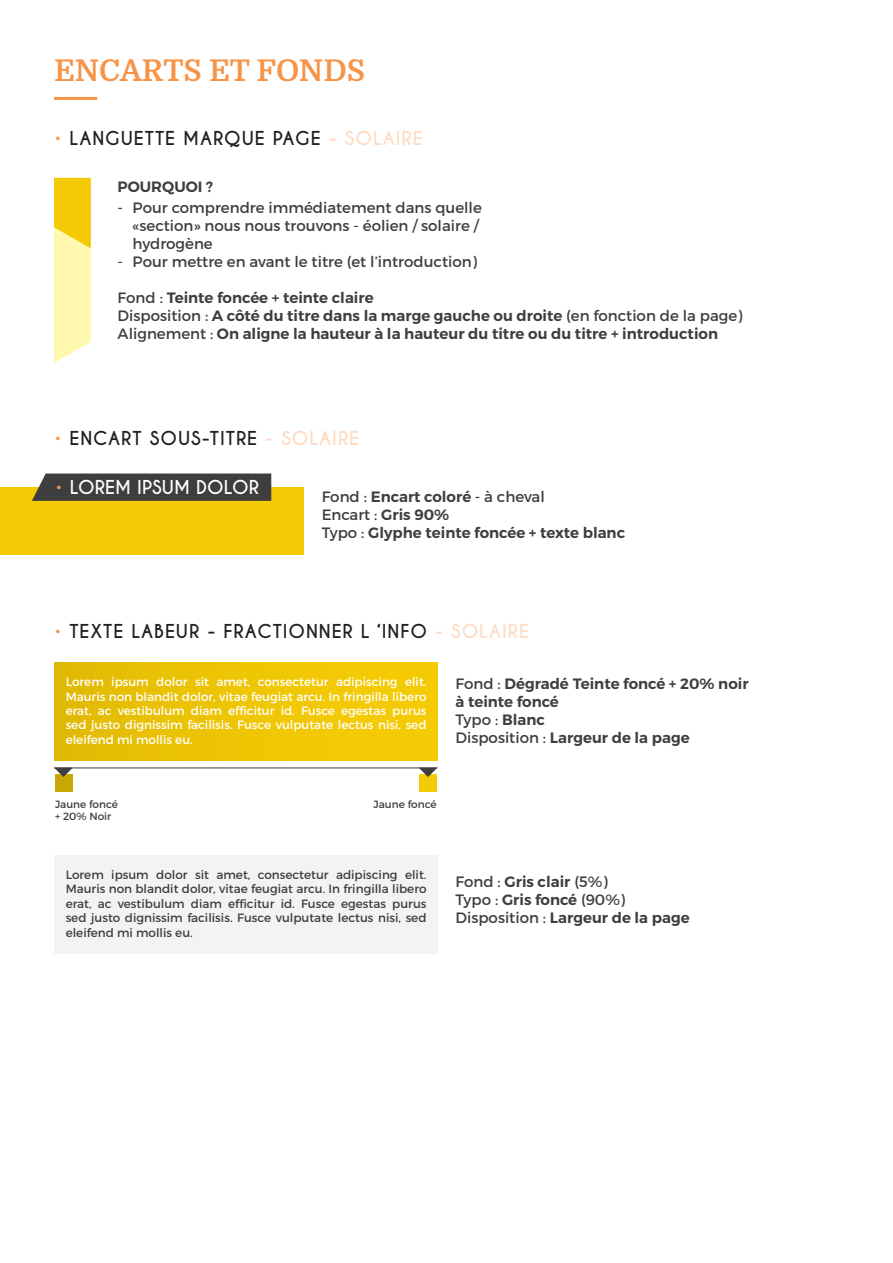
<style>
.page{position:relative;width:893px;height:1263px;background:#fff}
.page>*{position:absolute;margin:0;border:0;box-sizing:border-box;transform-origin:0 0}
.t1{font:700 30px "Domine";color:#f79447}
.t2{font:700 18px "Caviar Dreams";letter-spacing:.05em;color:#231f20}
.t3{font:700 18px "Caviar Dreams";color:#fff}
.t4{font:600 15px/18px "Montserrat";color:#3e3e3f}
.t5{font:15px/18px "Montserrat";color:#3e3e3f}
.t6{font:12px/14.4px "Montserrat";color:#fff;text-align:justify}
.t7{font:12px/14.4px "Montserrat";color:#3e3e3f;text-align:justify}
.t8{font:10.5px/12.6px "Montserrat";color:#3e3e3f}
.s1{color:#f79447}
.s2{color:#fddcc5}
.s3{font-weight:400}
</style>
<div class="page">
<div style="left:0;top:488px;width:304px;height:67px;background:#f4ca05"></div>
<hr style="left:54px;top:97px;width:43px;height:3px;background:#f79447">
<div style="left:54px;top:662px;width:383px;height:98px;background:#eec605"></div>
<div style="left:54px;top:855px;width:383px;height:98px;background:#f2f3f4"></div>
<svg style="left:54px;top:178px;width:37px;height:185px;background:#fbe97c"></svg>
<svg style="left:32px;top:473px;width:239px;height:28px;background:#474745"></svg>
<div style="left:419px;top:774px;width:18px;height:17px;background:#f4ca05"></div>
<div style="left:55px;top:774px;width:17px;height:17px;background:#c9a705"></div>
<hr style="left:54px;top:767px;width:383px;height:1px;background:#3e3e3f">
<svg style="left:54px;top:767px;width:19px;height:10px"></svg>
<svg style="left:419px;top:767px;width:18px;height:10px"></svg>
<h1 class="t1" style="left:54px;top:54px;width:310px">ENCARTS ET FONDS</h1>
<p class="t2" style="left:54px;top:127px;width:314px"><span class="s1">•</span> LANGUETTE MARQUE PAGE <span class="s2">- SOLAIRE</span></p>
<p class="t4" style="left:118px;top:178px;width:97px">POURQUOI ?</p>
<p class="t5" style="left:133px;top:199px;width:351px;text-indent:-15px">- Pour comprendre immédiatement dans quelle «section» nous nous trouvons - éolien / solaire / hydrogène</p>
<p class="t5" style="left:118px;top:253px;width:361px">- Pour mettre en avant le titre (et l’introduction)</p>
<p class="t4" style="left:118px;top:289px;width:626px"><span class="s3">Fond :</span> Teinte foncée + teinte claire<br><span class="s3">Disposition :</span> A côté du titre dans la marge gauche ou droite <span class="s3">(en fonction de la page)<br>Alignement :</span> On aligne la hauteur à la hauteur du titre ou du titre + introduction</p>
<p class="t2" style="left:54px;top:427px;width:250px"><span class="s1">•</span> ENCART SOUS-TITRE <span class="s2">- SOLAIRE</span></p>
<p class="t3" style="left:55px;top:476px;width:205px"><span class="s1">•</span> LOREM IPSUM DOLOR</p>
<p class="t4" style="left:322px;top:487px;width:305px"><span class="s3">Fond :</span> Encart coloré <span class="s3">- à cheval<br>Encart :</span> Gris 90%<br><span class="s3">Typo :</span> Glyphe teinte foncée + texte blanc</p>
<p class="t2" style="left:54px;top:620px;width:420px"><span class="s1">•</span> TEXTE LABEUR - FRACTIONNER L ‘INFO <span class="s2">- SOLAIRE</span></p>
<p class="t6" style="left:66px;top:675px;width:362px">Lorem ipsum dolor sit amet, consectetur adipiscing elit.<br>Mauris non blandit dolor, vitae feugiat arcu. In fringilla libero erat, ac vestibulum diam efficitur id. Fusce egestas purus sed justo dignissim facilisis. Fusce vulputate lectus nisi, sed eleifend mi mollis eu.</p>
<p class="t4" style="left:455px;top:675px;width:295px"><span class="s3">Fond :</span> Dégradé Teinte foncé + 20% noir à teinte foncé<br><span class="s3">Typo :</span> Blanc<br><span class="s3">Disposition :</span> Largeur de la page</p>
<p class="t8" style="left:55px;top:797px;width:64px">Jaune foncé + 20% Noir</p>
<p class="t8" style="left:374px;top:797px;width:64px">Jaune foncé</p>
<p class="t7" style="left:66px;top:867px;width:362px">Lorem ipsum dolor sit amet, consectetur adipiscing elit.<br>Mauris non blandit dolor, vitae feugiat arcu. In fringilla libero erat, ac vestibulum diam efficitur id. Fusce egestas purus sed justo dignissim facilisis. Fusce vulputate lectus nisi, sed eleifend mi mollis eu.</p>
<p class="t4" style="left:455px;top:873px;width:236px"><span class="s3">Fond :</span> Gris clair <span class="s3">(5%)<br>Typo :</span> Gris foncé <span class="s3">(90%)<br>Disposition :</span> Largeur de la page</p>
</div>
